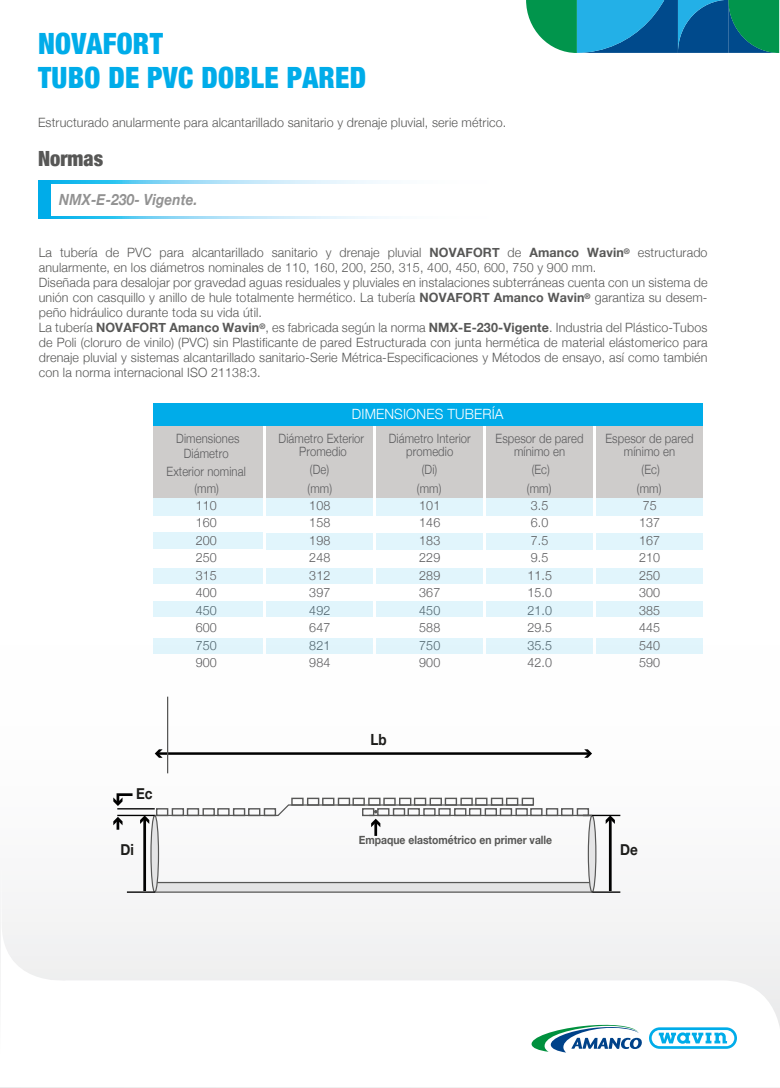
<style>
.page{position:relative;width:780px;height:1088px;background:#fff}
.page>*{position:absolute;margin:0;border:0;box-sizing:border-box;transform-origin:0 0}
.t1{font:900 condensed 29.25px/34.2px "Helvetica Neue";letter-spacing:.01em;color:#00ace9}
.t2{font:900 condensed 21px "Helvetica Neue";color:#575756}
.t3{font:italic 700 15.38px "Helvetica Neue";letter-spacing:.01em;color:#929292;scale:.88 1}
.t4{font:700 15.38px "Helvetica Neue";letter-spacing:.01em;color:#1d1d1b;scale:.88 1}
.t5{font:300 14.12px "Helvetica Neue";letter-spacing:.01em;color:#fff}
.t6{font:300 12.88px/15px "Helvetica Neue";letter-spacing:.01em;color:#575756}
.t7{font:300 12.88px/12.5px "Helvetica Neue";letter-spacing:.01em;color:#5a5a5c;text-align:center;scale:.88 1}
.t8{font:300 12.88px/17.5px "Helvetica Neue";letter-spacing:.01em;color:#5a5a5c;text-align:justify}
.t9{font:700 11.5px "Helvetica Neue";color:#575756;scale:.9 1}
.s1{font-weight:700}
</style>
<div class="page">
<svg style="left:0;top:858px;width:780px;height:169px;fill:#f5f5f6"></svg>
<svg style="left:515px;top:1023px;width:222px;height:30px"></svg>
<div style="left:38px;top:181px;width:13px;height:38px;background:#00ace9"></div>
<svg style="left:51px;top:181px;width:336px;height:2px"></svg>
<svg style="left:51px;top:216px;width:336px;height:3px"></svg>
<div style="left:153px;top:498px;width:110px;height:17px;background:#e1f5fc"></div>
<div style="left:153px;top:568px;width:110px;height:16px;background:#e1f5fc"></div>
<div style="left:153px;top:532px;width:110px;height:17px;background:#e1f5fc"></div>
<div style="left:153px;top:426px;width:110px;height:72px;background:#cecccb"></div>
<div style="left:267px;top:498px;width:106px;height:17px;background:#e1f5fc"></div>
<div style="left:267px;top:568px;width:106px;height:16px;background:#e1f5fc"></div>
<div style="left:267px;top:533px;width:106px;height:17px;background:#e1f5fc"></div>
<div style="left:376px;top:498px;width:107px;height:17px;background:#e1f5fc"></div>
<div style="left:376px;top:568px;width:107px;height:16px;background:#e1f5fc"></div>
<div style="left:376px;top:533px;width:107px;height:17px;background:#e1f5fc"></div>
<div style="left:486px;top:498px;width:106px;height:17px;background:#e1f5fc"></div>
<div style="left:486px;top:568px;width:106px;height:16px;background:#e1f5fc"></div>
<div style="left:486px;top:533px;width:106px;height:17px;background:#e1f5fc"></div>
<div style="left:267px;top:426px;width:106px;height:72px;background:#cecccb"></div>
<div style="left:376px;top:426px;width:107px;height:72px;background:#cecccb"></div>
<div style="left:486px;top:426px;width:106px;height:72px;background:#cecccb"></div>
<div style="left:596px;top:498px;width:106px;height:17px;background:#e1f5fc"></div>
<div style="left:596px;top:568px;width:106px;height:16px;background:#e1f5fc"></div>
<div style="left:153px;top:601px;width:110px;height:16px;background:#e1f5fc"></div>
<div style="left:267px;top:601px;width:106px;height:16px;background:#e1f5fc"></div>
<div style="left:376px;top:601px;width:107px;height:16px;background:#e1f5fc"></div>
<div style="left:486px;top:601px;width:106px;height:16px;background:#e1f5fc"></div>
<div style="left:596px;top:601px;width:106px;height:16px;background:#e1f5fc"></div>
<div style="left:153px;top:638px;width:110px;height:16px;background:#e0f4fb"></div>
<div style="left:267px;top:638px;width:106px;height:16px;background:#e0f4fb"></div>
<div style="left:376px;top:638px;width:107px;height:16px;background:#e0f4fb"></div>
<div style="left:486px;top:638px;width:106px;height:16px;background:#e0f4fb"></div>
<div style="left:596px;top:638px;width:106px;height:16px;background:#e0f4fb"></div>
<div style="left:596px;top:533px;width:106px;height:17px;background:#e1f5fc"></div>
<div style="left:596px;top:426px;width:106px;height:72px;background:#cecccb"></div>
<div style="left:153px;top:404px;width:549px;height:22px;background:#00ace9"></div>
<svg style="left:526px;top:0;width:253px;height:53px;background:#168797"></svg>
<div style="left:155px;top:882px;width:437px;height:10px;background:#e4e4e5"></div>
<div style="left:154px;top:882px;width:438px;height:11px;border:1px solid #575756"></div>
<hr style="left:143px;top:818px;width:3px;height:73px;background:#010101">
<hr style="left:374px;top:822px;width:3px;height:14px;background:#010101">
<hr style="left:158px;top:752px;width:431px;height:3px;background:#010101">
<svg style="left:584px;top:749px;width:8px;height:9px"></svg>
<svg style="left:155px;top:749px;width:7px;height:9px"></svg>
<hr style="left:167px;top:697px;width:1px;height:76px;background:#575756">
<div style="left:151px;top:815px;width:7px;height:77px;background:#e4e4e5;border-radius:50%"></div>
<div style="left:150px;top:815px;width:9px;height:78px;border:1px solid #575756;border-radius:50%"></div>
<svg style="left:588px;top:815px;width:8px;height:77px"></svg>
<div style="left:587px;top:815px;width:9px;height:78px;border:1px solid #575756;border-radius:50%"></div>
<hr style="left:127px;top:891px;width:28px;height:2px;background:#010101">
<hr style="left:609px;top:818px;width:2px;height:73px;background:#010101">
<svg style="left:605px;top:816px;width:10px;height:8px"></svg>
<hr style="left:583px;top:815px;width:37px;height:1px;background:#010101">
<hr style="left:592px;top:891px;width:28px;height:2px;background:#010101">
<hr style="left:369px;top:815px;width:223px;height:1px;background:#575756">
<div style="left:530px;top:808px;width:12px;height:8px;border:1px solid #575756"></div>
<div style="left:546px;top:808px;width:12px;height:8px;border:1px solid #575756"></div>
<div style="left:561px;top:808px;width:12px;height:8px;border:1px solid #575756"></div>
<div style="left:576px;top:808px;width:13px;height:8px;border:1px solid #575756"></div>
<svg style="left:113px;top:793px;width:421px;height:37px"></svg>
<h1 class="t1" style="left:38px;top:25px;width:329px">NOVAFORT<br>TUBO DE PVC DOBLE PARED</h1>
<p class="t6" style="left:38px;top:113px;width:469px">Estructurado anularmente para alcantarillado sanitario y drenaje pluvial, serie métrico.</p>
<h2 class="t2" style="left:38px;top:141px;width:67px">Normas</h2>
<p class="t3" style="left:59px;top:187px;width:159px">NMX-E-230- Vigente.</p>
<p class="t6" style="left:39px;top:244px;width:670px">La tubería de PVC para alcantarillado sanitario y drenaje pluvial <span class="s1">NOVAFORT</span> de <span class="s1">Amanco Wavin</span><sup>®</sup> estructurado anularmente, en los diámetros nominales de 110, 160, 200, 250, 315, 400, 450, 600, 750 y 900 mm.<br>Diseñada para desalojar por gravedad aguas residuales y pluviales en instalaciones subterráneas cuenta con un sistema de unión con casquillo y anillo de hule totalmente hermético. La tubería <span class="s1">NOVAFORT Amanco Wavin</span><sup>®</sup> garantiza su desem&shy;peño hidráulico durante toda su vida útil.<br>La tubería <span class="s1">NOVAFORT Amanco Wavin</span><sup>®</sup>, es fabricada según la norma <span class="s1">NMX-E-230-Vigente</span>. Industria del Plástico-Tubos de Poli (cloruro de vinilo) (PVC) sin Plastificante de pared Estructurada con junta hermética de material elástomerico para drenaje pluvial y sistemas alcantarillado sanitario-Serie Métrica-Especificaciones y Métodos de ensayo, así como también con la norma internacional ISO 21138:3.</p>
<p class="t5" style="left:352px;top:402px;width:153px">DIMENSIONES TUBERÍA</p>
<p class="t7" style="left:278px;top:431px;width:99px">Diámetro Exterior<br>Promedio</p>
<p class="t7" style="left:310px;top:462px;width:23px">(De)</p>
<p class="t7" style="left:421px;top:462px;width:19px">(Di)</p>
<p class="t7" style="left:531px;top:462px;width:22px">(Ec)</p>
<p class="t7" style="left:389px;top:431px;width:95px">Diámetro Interior promedio</p>
<p class="t7" style="left:495px;top:431px;width:101px">Espesor de pared mínimo en</p>
<p class="t7" style="left:527px;top:481px;width:29px">(mm)</p>
<p class="t7" style="left:176px;top:430px;width:73px;line-height:15px">Dimensiones<br>Diámetro</p>
<p class="t7" style="left:166px;top:464px;width:92px">Exterior nominal</p>
<p class="t8" style="left:196px;top:495px;width:23px">110<br>160<br>200<br>250<br>315<br>400<br>450<br>600<br>750<br>900</p>
<p class="t8" style="left:309px;top:495px;width:23px">108<br>158<br>198<br>248<br>312<br>397<br>492<br>647<br>821<br>984</p>
<p class="t8" style="left:419px;top:495px;width:23px">101<br>146<br>183<br>229<br>289<br>367<br>450<br>588<br>750<br>900</p>
<p class="t8" style="left:527px;top:495px;width:26px;text-align:left">3.5<br>6.0<br>7.5<br>9.5<br>11.5<br>15.0<br>21.0<br>29.5<br>35.5<br>42.0</p>
<p class="t7" style="left:605px;top:431px;width:101px">Espesor de pared mínimo en</p>
<p class="t7" style="left:641px;top:462px;width:22px">(Ec)</p>
<p class="t7" style="left:194px;top:481px;width:29px">(mm)</p>
<p class="t7" style="left:307px;top:481px;width:29px">(mm)</p>
<p class="t7" style="left:417px;top:481px;width:29px">(mm)</p>
<p class="t7" style="left:636px;top:481px;width:29px">(mm)</p>
<p class="t8" style="left:639px;top:495px;width:23px;text-align:left">75<br>137<br>167<br>210<br>250<br>300<br>385<br>445<br>540<br>590</p>
<p class="t4" style="left:136px;top:782px;width:20px">Ec</p>
<p class="t4" style="left:120px;top:837px;width:17px">Di</p>
<p class="t4" style="left:370px;top:728px;width:20px">Lb</p>
<p class="t9" style="left:359px;top:831px;width:216px">Empaque elastométrico en primer valle</p>
<p class="t4" style="left:620px;top:837px;width:22px">De</p>
</div>
